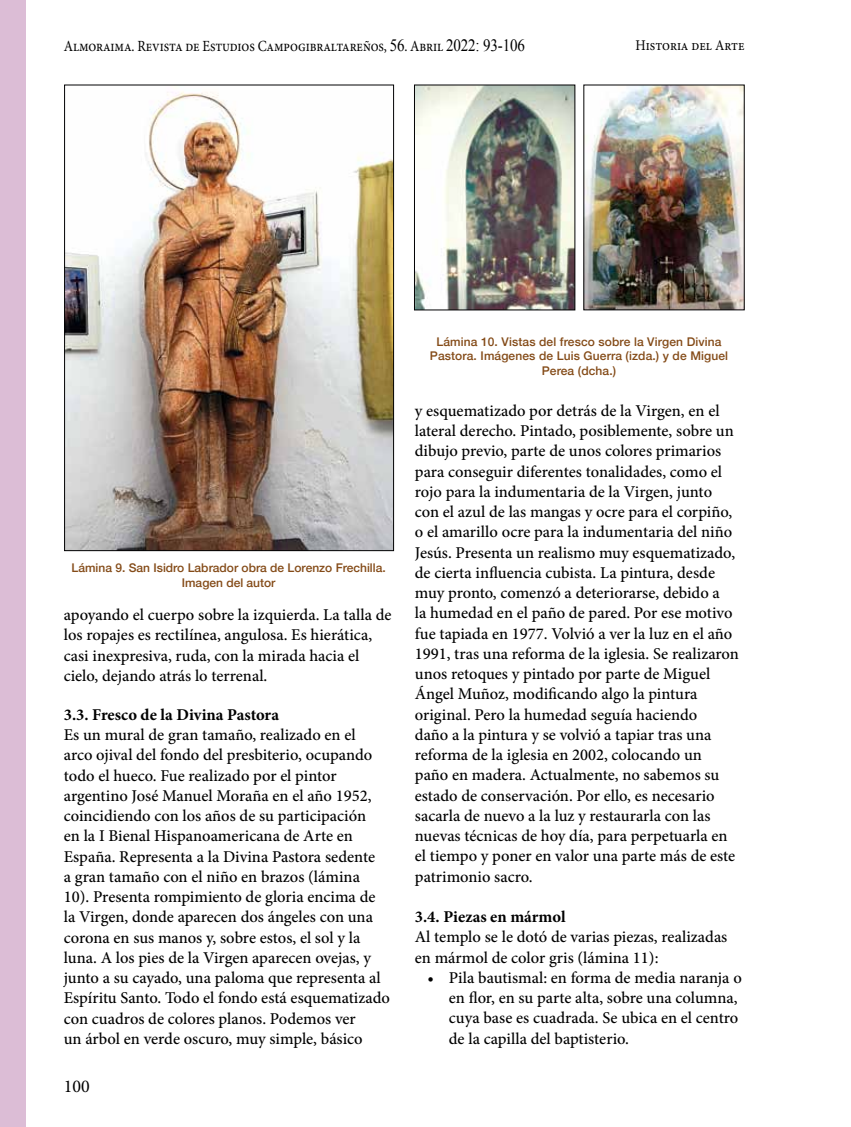
<style>
.page{position:relative;width:851px;height:1127px;background:#fff}
.page>*{position:absolute;margin:0;border:0;box-sizing:border-box;transform-origin:0 0}
.t1{font:18px "Minion Pro";color:#000}
.t2{font:500 16.5px/20.2px "Minion Pro";color:#000}
.t3{font:700 16.5px "Minion Pro";color:#000}
.t4{font:15.6px "Minion Pro";letter-spacing:-.01em;color:#000;scale:.87 1}
.t5{font:14.85px "Minion Pro";letter-spacing:-.005em;color:#000;scale:.91 1}
.t6{font:500 12px/14.4px "Helvetica Neue";letter-spacing:.01em;color:#844b18;text-align:center}
.s1{font-family:"Times New Roman";font-size:17.25px}
</style>
<div class="page">
<div style="left:0;top:0;width:26px;height:1127px;background:#dcbdd6"></div>
<img style="left:66px;top:91px;width:326px;height:458px">
<div style="left:64px;top:85px;width:330px;height:466px;border:1px solid #020203"></div>
<img style="left:416px;top:87px;width:157px;height:221px">
<div style="left:414px;top:85px;width:161px;height:225px;border:1px solid #020203"></div>
<img style="left:585px;top:87px;width:157px;height:221px">
<p class="t4" style="left:64px;top:35px;width:531px">Almoraima. Revista de Estudios Campogibraltareños, <span class="s1">56</span>. Abril <span class="s1">2022: 93-106</span></p>
<p class="t5" style="left:635px;top:36px;width:121px">Historia del Arte</p>
<p class="t6" style="left:72px;top:560px;width:315px">Lámina 9. San Isidro Labrador obra de Lorenzo Frechilla.<br>Imagen del autor</p>
<p class="t2" style="left:64px;top:605px;width:329px">apoyando el cuerpo sobre la izquierda. La talla de los ropajes es rectilínea, angulosa. Es hierática, casi inexpresiva, ruda, con la mirada hacia el cielo, dejando atrás lo terrenal.</p>
<p class="t3" style="left:64px;top:703px;width:217px">3.3. Fresco de la Divina Pastora</p>
<p class="t2" style="left:64px;top:725px;width:328px">Es un mural de gran tamaño, realizado en el<br>arco ojival del fondo del presbiterio, ocupando todo el hueco. Fue realizado por el pintor argentino José Manuel Moraña en el año 1952, coincidiendo con los años de su participación<br>en la I Bienal Hispanoamericana de Arte en España. Representa a la Divina Pastora sedente<br>a gran tamaño con el niño en brazos (lámina<br>10). Presenta rompimiento de gloria encima de la Virgen, donde aparecen dos ángeles con una corona en sus manos y, sobre estos, el sol y la luna. A los pies de la Virgen aparecen ovejas, y junto a su cayado, una paloma que representa al Espíritu Santo. Todo el fondo está esquematizado con cuadros de colores planos. Podemos ver<br>un árbol en verde oscuro, muy simple, básico</p>
<p class="t1" style="left:64px;top:1074px;width:27px">100</p>
<p class="t6" style="left:430px;top:333px;width:300px">Lámina 10. Vistas del fresco sobre la Virgen Divina<br>Pastora. Imágenes de Luis Guerra (izda.) y de Miguel<br>Perea (dcha.)</p>
<p class="t2" style="left:415px;top:400px;width:325px">y esquematizado por detrás de la Virgen, en el lateral derecho. Pintado, posiblemente, sobre un dibujo previo, parte de unos colores primarios para conseguir diferentes tonalidades, como el rojo para la indumentaria de la Virgen, junto con el azul de las mangas y ocre para el corpiño, o el amarillo ocre para la indumentaria del niño Jesús. Presenta un realismo muy esquematizado, de cierta influencia cubista. La pintura, desde muy pronto, comenzó a deteriorarse, debido a<br>la humedad en el paño de pared. Por ese motivo fue tapiada en 1977. Volvió a ver la luz en el año 1991, tras una reforma de la iglesia. Se realizaron unos retoques y pintado por parte de Miguel Ángel Muñoz, modificando algo la pintura original. Pero la humedad seguía haciendo<br>daño a la pintura y se volvió a tapiar tras una reforma de la iglesia en 2002, colocando un paño en madera. Actualmente, no sabemos su estado de conservación. Por ello, es necesario sacarla de nuevo a la luz y restaurarla con las nuevas técnicas de hoy día, para perpetuarla en el tiempo y poner en valor una parte más de este patrimonio sacro.</p>
<p class="t3" style="left:415px;top:905px;width:152px">3.4. Piezas en mármol</p>
<p class="t2" style="left:415px;top:927px;width:314px">Al templo se le dotó de varias piezas, realizadas en mármol de color gris (lámina 11):</p>
<p class="t2" style="left:449px;top:967px;width:294px;text-indent:-21px">• Pila bautismal: en forma de media naranja o en flor, en su parte alta, sobre una columna, cuya base es cuadrada. Se ubica en el centro de la capilla del baptisterio.</p>
</div>
